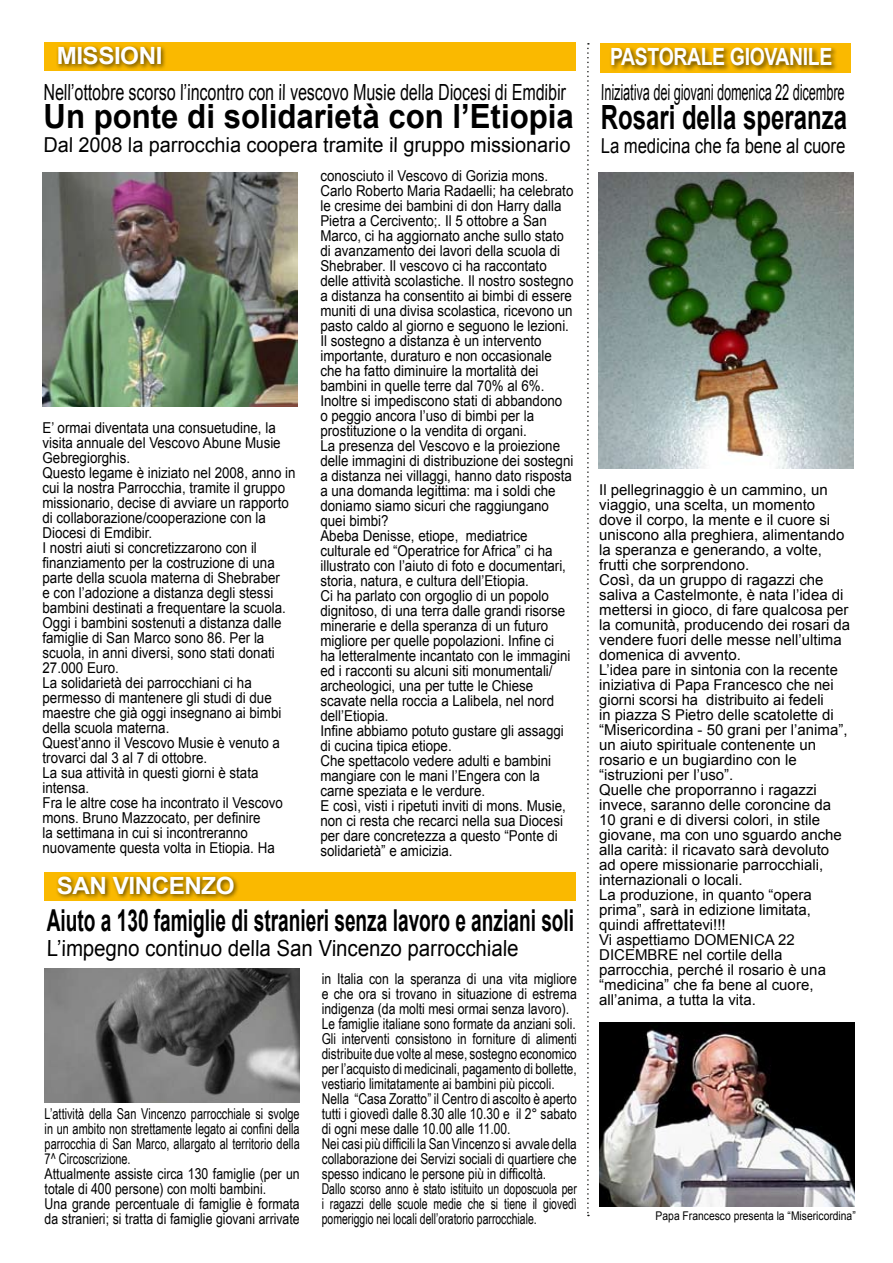
<style>
.page{position:relative;width:893px;height:1263px;background:#fff}
.page>*{position:absolute;margin:0;border:0;box-sizing:border-box;transform-origin:0 0}
.t1{font:700 33.45px "Arial";color:#000;scale:.93 1}
.t2{font:700 33.45px "Arial";color:#000;scale:.72 1}
.t3{font:700 30.15px "Arial";color:#000;scale:.63 1}
.t4{font:700 23.7px "Arial";letter-spacing:-.02em;color:#fff}
.t5{font:700 23.7px "Arial";letter-spacing:-.02em;color:#fff;scale:.82 1}
.t6{font:22.2px "Arial";color:#000;scale:.72 1}
.t7{font:22.2px "Arial";color:#000;scale:.92 1}
.t8{font:22.2px "Arial";color:#000;scale:.57 1}
.t9{font:20.55px "Arial";color:#000;scale:.96 1}
.t10{font:20.55px "Arial";color:#000;scale:.81 1}
.t11{font:15px/15px "Arial";color:#000;scale:.89 1}
.t12{font:15px/15px "Arial";color:#000}
.t13{font:15px/15px "Arial Narrow";color:#000}
.t14{font:15px/15px "Arial Narrow";color:#000;scale:.89 1}
.t15{font:12px "Arial";color:#000;scale:.86 1}
</style>
<div class="page">
<svg style="left:587px;top:43px;width:2px;height:1173px"></svg>
<div style="left:600px;top:43px;width:251px;height:29px;background:#fab900"></div>
<div style="left:609px;top:46px;width:229px;height:26px;background:#000;opacity:.6"></div>
<img style="left:598px;top:173px;width:256px;height:295px">
<img style="left:600px;top:1022px;width:255px;height:184px">
<div style="left:45px;top:42px;width:531px;height:29px;background:#fab900"></div>
<div style="left:56px;top:45px;width:111px;height:26px;background:#000;opacity:.6"></div>
<img style="left:43px;top:173px;width:255px;height:234px">
<div style="left:45px;top:871px;width:531px;height:29px;background:#fab900"></div>
<div style="left:55px;top:874px;width:184px;height:26px;background:#000;opacity:.6"></div>
<img style="left:45px;top:969px;width:255px;height:133px">
<h3 class="t4" style="left:57px;top:40px;width:107px">MISSIONI</h3>
<h3 class="t6" style="left:43px;top:78px;width:727px">Nell’ottobre scorso l’incontro con il vescovo Musie della Diocesi di Emdibir</h3>
<h1 class="t1" style="left:43px;top:94px;width:572px">Un ponte di solidarietà con l’Etiopia</h1>
<h3 class="t9" style="left:43px;top:132px;width:551px">Dal 2008 la parrocchia coopera tramite il gruppo missionario</h3>
<p class="t11" style="left:43px;top:420px;width:286px">E’ ormai diventata una consuetudine, la visita annuale del Vescovo Abune Musie Gebregiorghis.<br>Questo legame è iniziato nel 2008, anno in cui la nostra Parrocchia, tramite il gruppo missionario, decise di avviare un rapporto di collaborazione/cooperazione con la Diocesi di Emdibir.<br>I nostri aiuti si concretizzarono con il finanziamento per la costruzione di una parte della scuola materna di Shebraber<br>e con l’adozione a distanza degli stessi bambini destinati a frequentare la scuola.<br>Oggi i bambini sostenuti a distanza dalle famiglie di San Marco sono 86. Per la scuola, in anni diversi, sono stati donati 27.000 Euro.<br>La solidarietà dei parrocchiani ci ha permesso di mantenere gli studi di due maestre che già oggi insegnano ai bimbi della scuola materna.<br>Quest’anno il Vescovo Musie è venuto a trovarci dal 3 al 7 di ottobre.<br>La sua attività in questi giorni è stata intensa.<br>Fra le altre cose ha incontrato il Vescovo mons. Bruno Mazzocato, per definire<br>la settimana in cui si incontreranno nuovamente questa volta in Etiopia. Ha</p>
<p class="t11" style="left:320px;top:168px;width:286px">conosciuto il Vescovo di Gorizia mons.<br>Carlo Roberto Maria Radaelli; ha celebrato le cresime dei bambini di don Harry dalla Pietra a Cercivento;. Il 5 ottobre a San Marco, ci ha aggiornato anche sullo stato di avanzamento dei lavori della scuola di Shebraber. Il vescovo ci ha raccontato delle attività scolastiche. Il nostro sostegno a distanza ha consentito ai bimbi di essere muniti di una divisa scolastica, ricevono un pasto caldo al giorno e seguono le lezioni.<br>Il sostegno a distanza è un intervento importante, duraturo e non occasionale che ha fatto diminuire la mortalità dei bambini in quelle terre dal 70% al 6%.<br>Inoltre si impediscono stati di abbandono o peggio ancora l’uso di bimbi per la prostituzione o la vendita di organi.<br>La presenza del Vescovo e la proiezione delle immagini di distribuzione dei sostegni a distanza nei villaggi, hanno dato risposta a una domanda legittima: ma i soldi che doniamo siamo sicuri che raggiungano quei bimbi?<br>Abeba Denisse, etiope, mediatrice culturale ed “Operatrice for Africa” ci ha illustrato con l’aiuto di foto e documentari, storia, natura, e cultura dell’Etiopia.<br>Ci ha parlato con orgoglio di un popolo dignitoso, di una terra dalle grandi risorse minerarie e della speranza di un futuro migliore per quelle popolazioni. Infine ci<br>ha letteralmente incantato con le immagini ed i racconti su alcuni siti monumentali/ archeologici, una per tutte le Chiese scavate nella roccia a Lalibela, nel nord dell’Etiopia.<br>Infine abbiamo potuto gustare gli assaggi di cucina tipica etiope.<br>Che spettacolo vedere adulti e bambini mangiare con le mani l’Engera con la carne speziata e le verdure.<br>E così, visti i ripetuti inviti di mons. Musie, non ci resta che recarci nella sua Diocesi per dare concretezza a questo “Ponte di solidarietà” e amicizia.</p>
<h3 class="t4" style="left:57px;top:870px;width:179px">SAN VINCENZO</h3>
<h2 class="t3" style="left:47px;top:900px;width:839px">Aiuto a 130 famiglie di stranieri senza lavoro e anziani soli</h2>
<h3 class="t7" style="left:47px;top:934px;width:515px">L’impegno continuo della San Vincenzo parrocchiale</h3>
<p class="t14" style="left:45px;top:1106px;width:288px">L’attività della San Vincenzo parrocchiale si svolge in un ambito non strettamente legato ai confini della parrocchia di San Marco, allargato al territorio della 7^ Circoscrizione.<br>Attualmente assiste circa 130 famiglie (per un totale di 400 persone) con molti bambini.<br>Una grande percentuale di famiglie è formata da stranieri; si tratta di famiglie giovani arrivate</p>
<p class="t13" style="left:322px;top:971px;width:257px">in Italia con la speranza di una vita migliore e che ora si trovano in situazione di estrema indigenza (da molti mesi ormai senza lavoro).<br>Le famiglie italiane sono formate da anziani soli.<br>Gli interventi consistono in forniture di alimenti distribuite due volte al mese, sostegno economico per l’acquisto di medicinali, pagamento di bollette, vestiario limitatamente ai bambini più piccoli.<br>Nella “Casa Zoratto” il Centro di ascolto è aperto tutti i giovedì dalle 8.30 alle 10.30 e il 2° sabato di ogni mese dalle 10.00 alle 11.00.<br>Nei casi più difficili la San Vincenzo si avvale della collaborazione dei Servizi sociali di quartiere che spesso indicano le persone più in difficoltà.<br>Dallo scorso anno è stato istituito un doposcuola per i ragazzi delle scuole medie che si tiene il giovedì pomeriggio nei locali dell’oratorio parrocchiale.</p>
<h3 class="t5" style="left:610px;top:41px;width:273px">PASTORALE GIOVANILE</h3>
<h3 class="t8" style="left:601px;top:78px;width:430px">Iniziativa dei giovani domenica 22 dicembre</h3>
<h1 class="t2" style="left:601px;top:94px;width:343px">Rosari della speranza</h1>
<h3 class="t10" style="left:601px;top:132px;width:304px">La medicina che fa bene al cuore</h3>
<p class="t12" style="left:599px;top:482px;width:252px">Il pellegrinaggio è un cammino, un viaggio, una scelta, un momento dove il corpo, la mente e il cuore si uniscono alla preghiera, alimentando la speranza e generando, a volte, frutti che sorprendono.<br>Così, da un gruppo di ragazzi che saliva a Castelmonte, è nata l’idea di mettersi in gioco, di fare qualcosa per la comunità, producendo dei rosari da vendere fuori delle messe nell’ultima domenica di avvento.<br>L’idea pare in sintonia con la recente iniziativa di Papa Francesco che nei giorni scorsi ha distribuito ai fedeli<br>in piazza S Pietro delle scatolette di “Misericordina - 50 grani per l’anima”, un aiuto spirituale contenente un rosario e un bugiardino con le “istruzioni per l’uso”.<br>Quelle che proporranno i ragazzi invece, saranno delle coroncine da 10 grani e di diversi colori, in stile giovane, ma con uno sguardo anche alla carità: il ricavato sarà devoluto<br>ad opere missionarie parrocchiali, internazionali o locali.<br>La produzione, in quanto “opera prima”, sarà in edizione limitata, quindi affrettatevi!!!<br>Vi aspettiamo DOMENICA 22<br>DICEMBRE nel cortile della parrocchia, perché il rosario è una “medicina” che fa bene al cuore, all’anima, a tutta la vita.</p>
<p class="t15" style="left:656px;top:1207px;width:234px">Papa Francesco presenta la “Misericordina”</p>
</div>
